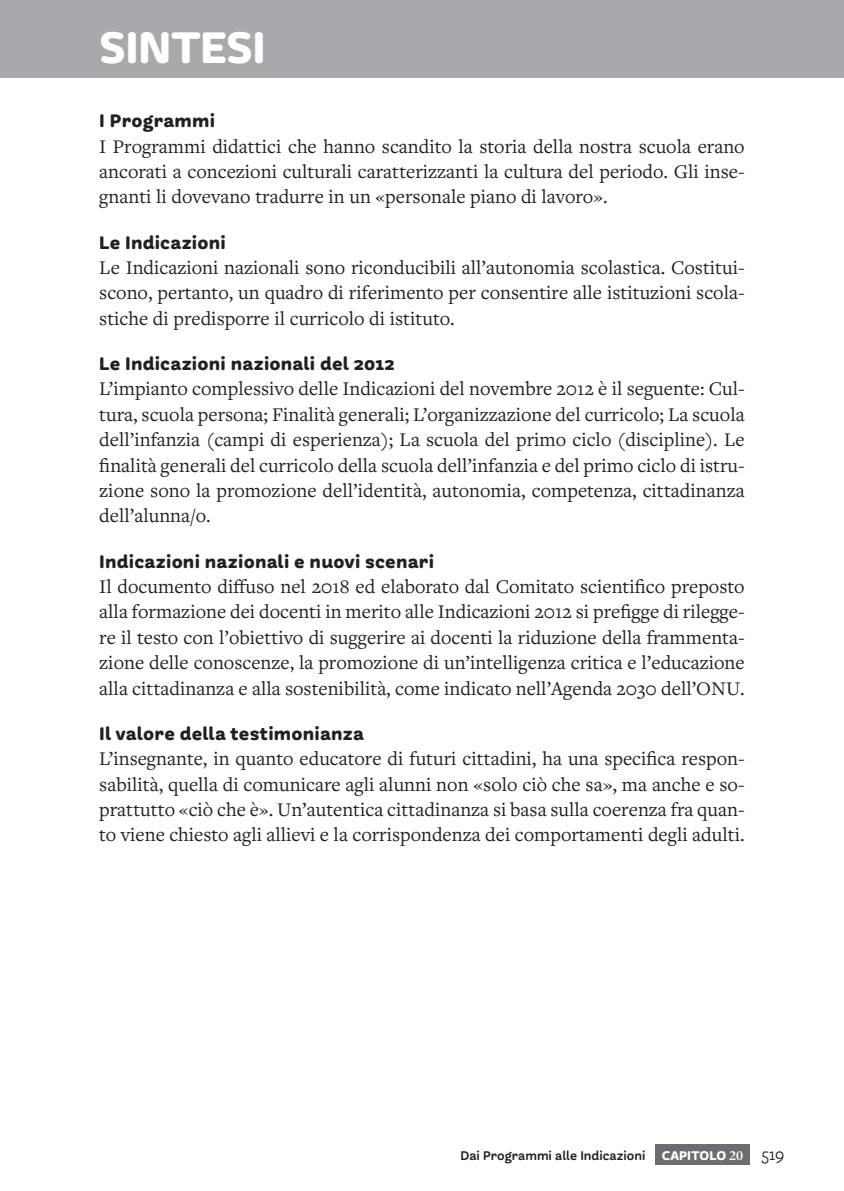
<style>
.page{position:relative;width:844px;height:1191px;background:#fff}
.page>*{position:absolute;margin:0;border:0;box-sizing:border-box;transform-origin:0 0}
.t1{font:700 49px "Freight Round Pro";letter-spacing:-.02em;color:#fff}
.t2{font:20.12px/25.4px "Freight Text Pro";color:#231f20;text-align:justify}
.t3{font:700 20.12px "Freight Round Pro";letter-spacing:.01em;color:#231f20}
.t4{font:14px "Freight Round Pro Semi";color:#231f20}
.s1{font-family:"Freight Round Pro";font-weight:700;color:#fff}
.s2{font-family:"Freight Text Pro";font-weight:700;color:#fff}
.s3{font-family:"Freight Round Pro";font-size:17.5px}
</style>
<div class="page">
<div style="left:655px;top:1144px;width:94px;height:20px;background:#6c6d70"></div>
<div style="left:0;top:0;width:843px;height:78px;background:#a8a9ad"></div>
<h1 class="t1" style="left:99px;top:18px;width:168px">SINTESI</h1>
<p class="t3" style="left:99px;top:109px;width:117px">I Programmi</p>
<p class="t2" style="left:99px;top:133px;width:646px">I Programmi didattici che hanno scandito la storia della nostra scuola erano ancorati a concezioni culturali caratterizzanti la cultura del periodo. Gli inse&shy;gnanti li dovevano tradurre in un «personale piano di lavoro».</p>
<p class="t3" style="left:99px;top:230px;width:128px">Le Indicazioni</p>
<p class="t2" style="left:99px;top:254px;width:646px">Le Indicazioni nazionali sono riconducibili all’autonomia scolastica. Costitui&shy;scono, pertanto, un quadro di riferimento per consentire alle istituzioni scola&shy;stiche di predisporre il curricolo di istituto.</p>
<p class="t3" style="left:99px;top:351px;width:297px">Le Indicazioni nazionali del 2012</p>
<p class="t2" style="left:99px;top:375px;width:646px">L’impianto complessivo delle Indicazioni del novembre 2012 è il seguente: Cul&shy;tura, scuola persona; Finalità generali; L’organizzazione del curricolo; La scuola dell’infanzia (campi di esperienza); La scuola del primo ciclo (discipline). Le finalità generali del curricolo della scuola dell’infanzia e del primo ciclo di istru&shy;zione sono la promozione dell’identità, autonomia, competenza, cittadinanza dell’alunna/o.</p>
<p class="t3" style="left:99px;top:549px;width:336px">Indicazioni nazionali e nuovi scenari</p>
<p class="t2" style="left:99px;top:573px;width:646px">Il documento diffuso nel 2018 ed elaborato dal Comitato scientifico preposto alla formazione dei docenti in merito alle Indicazioni 2012 si prefigge di rilegge&shy;re il testo con l’obiettivo di suggerire ai docenti la riduzione della frammenta&shy;zione delle conoscenze, la promozione di un’intelligenza critica e l’educazione alla cittadinanza e alla sostenibilità, come indicato nell’Agenda 2030 dell’ONU.</p>
<p class="t3" style="left:99px;top:721px;width:266px">Il valore della testimonianza</p>
<p class="t2" style="left:99px;top:745px;width:646px">L’insegnante, in quanto educatore di futuri cittadini, ha una specifica respon&shy;sabilità, quella di comunicare agli alunni non «solo ciò che sa», ma anche e so&shy;prattutto «ciò che è». Un’autentica cittadinanza si basa sulla coerenza fra quan&shy;to viene chiesto agli allievi e la corrispondenza dei comportamenti degli adulti.</p>
<p class="t4" style="left:460px;top:1146px;width:325px">Dai Programmi alle Indicazioni <span class="s1">CAPITOLO</span> <span class="s2">20</span> <span class="s3">519</span></p>
</div>
